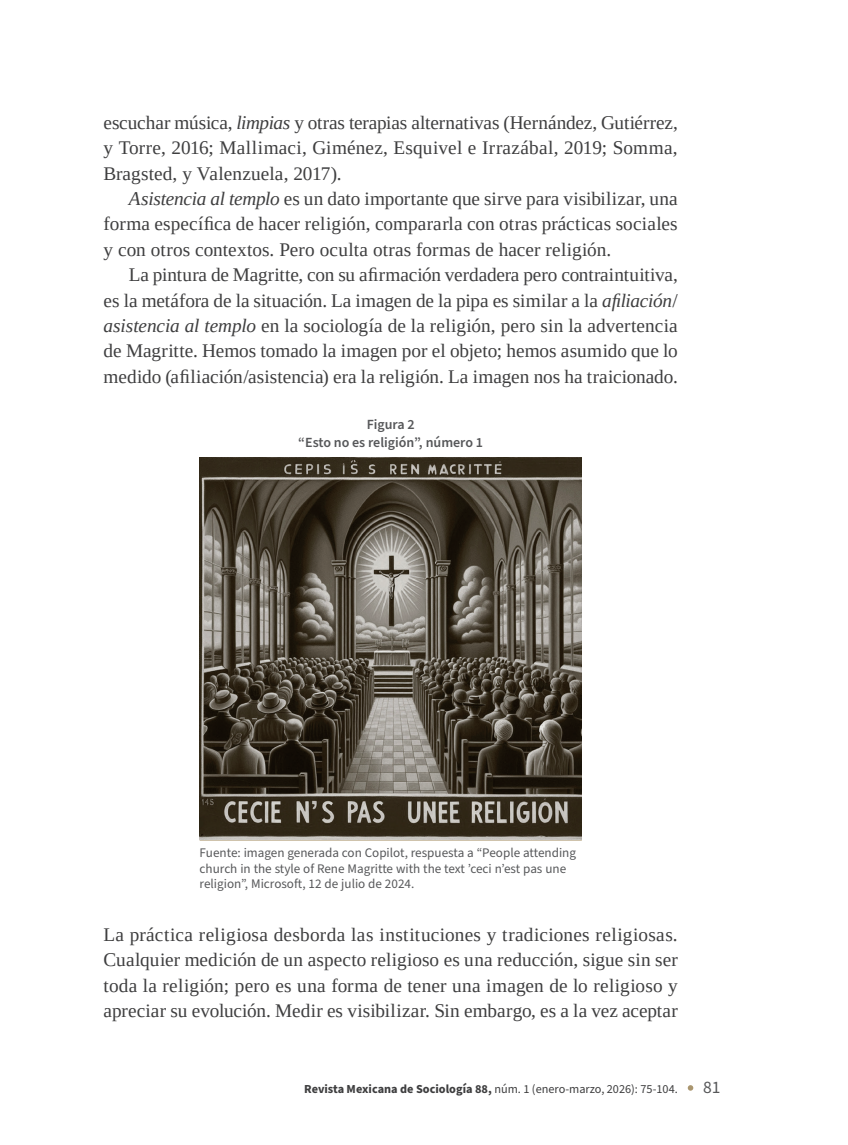
<style>
.page{position:relative;width:848px;height:1145px;background:#fff}
.page>*{position:absolute;margin:0;border:0;box-sizing:border-box;transform-origin:0 0}
.t1{font:19.25px/25.4px "Liberation Serif";color:#3e3e3f;text-align:justify}
.t2{font:17.5px "Source Sans Pro";color:#57585a}
.t3{font:600 14px/17.5px "Source Sans Pro";color:#57585a;text-align:center}
.t4{font:13.12px/15.8px "Source Sans Pro";color:#57585a}
.t5{font:12.25px "Source Sans Pro";color:#3e3e3f}
.s1{font-style:italic}
.s2{font-weight:700}
</style>
<div class="page">
<svg style="left:687px;top:1085px;width:6px;height:6px"></svg>
<hr style="left:199px;top:840px;width:382px;height:1px;background:#b29f7a">
<img style="left:199px;top:457px;width:382px;height:383px">
<p class="t1" style="left:104px;top:110px;width:575px">escuchar música, <span class="s1">limpias</span> y otras terapias alternativas (Hernández, Gutiérrez, y Torre, 2016; Mallimaci, Giménez, Esquivel e Irrazábal, 2019; Somma, Bragsted, y Valenzuela, 2017).</p>
<p class="t1" style="left:104px;top:186px;width:575px;text-indent:25px"><span class="s1">Asistencia al templo</span> es un dato importante que sirve para visibilizar, una forma específica de hacer religión, compararla con otras prácticas sociales y con otros contextos. Pero oculta otras formas de hacer religión.</p>
<p class="t1" style="left:104px;top:262px;width:575px;text-indent:25px">La pintura de Magritte, con su afirmación verdadera pero contraintuitiva, es la metáfora de la situación. La imagen de la pipa es similar a la <span class="s1">afiliación</span>/ <span class="s1">asistencia al templo</span> en la sociología de la religión, pero sin la advertencia de Magritte. Hemos tomado la imagen por el objeto; hemos asumido que lo medido (afiliación/asistencia) era la religión. La imagen nos ha traicionado.</p>
<p class="t3" style="left:298px;top:416px;width:186px">Figura 2<br>“Esto no es religión”, número 1</p>
<p class="t4" style="left:199px;top:845px;width:378px">Fuente: imagen generada con Copilot, respuesta a “People attending church in the style of Rene Magritte with the text ’ceci n’est pas une religion”, Microsoft, 12 de julio de 2024.</p>
<p class="t1" style="left:104px;top:922px;width:575px">La práctica religiosa desborda las instituciones y tradiciones religiosas.<br>Cualquier medición de un aspecto religioso es una reducción, sigue sin ser toda la religión; pero es una forma de tener una imagen de lo religioso y apreciar su evolución. Medir es visibilizar. Sin embargo, es a la vez aceptar</p>
<p class="t5" style="left:304px;top:1081px;width:375px"><span class="s2">Revista Mexicana de Sociología 88,</span> núm. 1 (enero-marzo, 2026): 75-104.</p>
<p class="t2" style="left:703px;top:1076px;width:19px">81</p>
</div>
